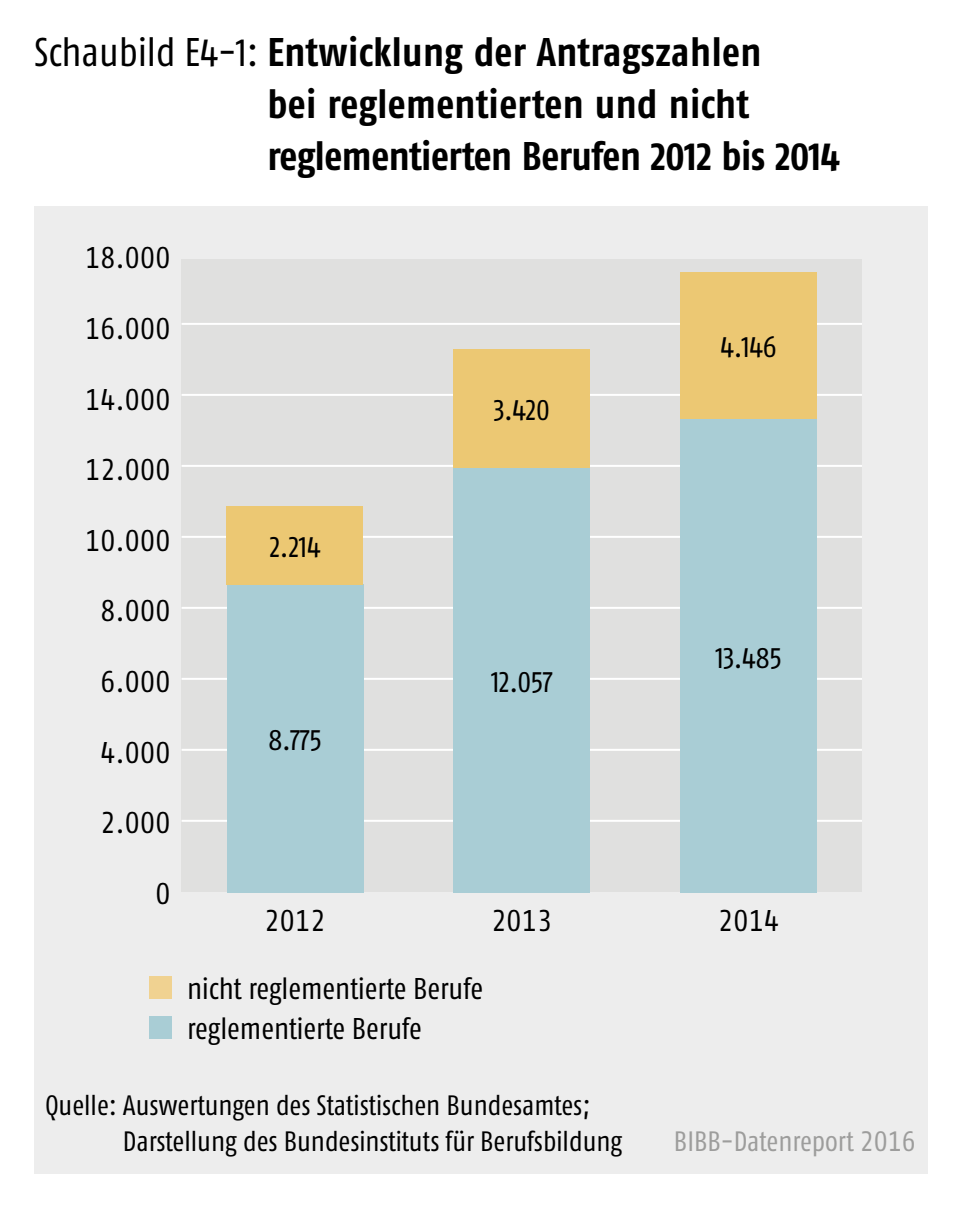
<style>
.page{position:relative;width:964px;height:1208px;background:#fff}
.page>*{position:absolute;margin:0;border:0;box-sizing:border-box;transform-origin:0 0}
.Grafiküberschrift{font:700 condensed 40px/52px "Fago Pro";letter-spacing:.005em;color:#000}
.Grafik{font:condensed 30px "Fago Pro";letter-spacing:-.005em;color:#000}
.Quelle_Grafik{font:condensed 28px/36px "Fago Pro";color:#000}
.Quelle_tabellen{font:condensed 28px "Fago Pro";color:#9d9d9c}
.s1{font-weight:400}
</style>
<div class="page">
<div style="left:34px;top:207px;width:893px;height:967px;background:#ededed"></div>
<div style="left:149px;top:976px;width:22px;height:23px;background:#f0d291"></div>
<div style="left:149px;top:1016px;width:22px;height:23px;background:#a9cdd5"></div>
<div style="left:182px;top:259px;width:680px;height:632px;background:#e0e0df"></div>
<hr style="left:182px;top:323px;width:680px;height:2px;background:#fff">
<hr style="left:182px;top:394px;width:680px;height:2px;background:#fff">
<hr style="left:182px;top:465px;width:680px;height:2px;background:#fff">
<hr style="left:182px;top:536px;width:680px;height:2px;background:#fff">
<hr style="left:182px;top:607px;width:680px;height:2px;background:#fff">
<hr style="left:182px;top:678px;width:680px;height:2px;background:#fff">
<hr style="left:182px;top:749px;width:680px;height:2px;background:#fff">
<hr style="left:182px;top:820px;width:680px;height:2px;background:#fff">
<div style="left:227px;top:584px;width:136px;height:308px;background:#a9cdd5"></div>
<div style="left:454px;top:467px;width:136px;height:425px;background:#a9cdd5"></div>
<div style="left:680px;top:418px;width:137px;height:474px;background:#a9cdd5"></div>
<div style="left:227px;top:505px;width:136px;height:79px;background:#ecc873"></div>
<div style="left:454px;top:349px;width:136px;height:118px;background:#ecc873"></div>
<div style="left:680px;top:272px;width:136px;height:146px;background:#ecc873"></div>
<p class="Grafiküberschrift" style="left:267px;top:26px;width:574px;text-indent:-233px"><span class="s1">Schaubild E4-1:</span> Entwicklung der Antragszahlen<br>bei reglementierten und nicht reglementierten Berufen 2012 bis 2014</p>
<p class="Grafik" style="left:85px;top:240px;width:87px">18.000</p>
<p class="Grafik" style="left:85px;top:310px;width:87px">16.000</p>
<p class="Grafik" style="left:85px;top:381px;width:87px">14.000</p>
<p class="Grafik" style="left:85px;top:451px;width:87px">12.000</p>
<p class="Grafik" style="left:85px;top:522px;width:87px">10.000</p>
<p class="Grafik" style="left:100px;top:593px;width:71px">8.000</p>
<p class="Grafik" style="left:100px;top:663px;width:71px">6.000</p>
<p class="Grafik" style="left:100px;top:734px;width:71px">4.000</p>
<p class="Grafik" style="left:100px;top:805px;width:71px">2.000</p>
<p class="Grafik" style="left:155px;top:875px;width:16px">0</p>
<p class="Grafik" style="left:269px;top:528px;width:53px">2.214</p>
<p class="Grafik" style="left:268px;top:722px;width:55px">8.775</p>
<p class="Grafik" style="left:494px;top:391px;width:57px">3.420</p>
<p class="Grafik" style="left:491px;top:663px;width:63px">12.057</p>
<p class="Grafik" style="left:264px;top:902px;width:62px">2012</p>
<p class="Grafik" style="left:491px;top:902px;width:62px">2013</p>
<p class="Grafik" style="left:187px;top:970px;width:297px">nicht reglementierte Berufe</p>
<p class="Grafik" style="left:187px;top:1010px;width:236px">reglementierte Berufe</p>
<p class="Quelle_Grafik" style="left:123px;top:1087px;width:501px;text-indent:-78px">Quelle: Auswertungen des Statistischen Bundesamtes;<br>Darstellung des Bundesinstituts für Berufsbildung</p>
<p class="Grafik" style="left:720px;top:329px;width:58px">4.146</p>
<p class="Grafik" style="left:715px;top:639px;width:68px">13.485</p>
<p class="Grafik" style="left:718px;top:902px;width:62px">2014</p>
<p class="Quelle_tabellen" style="left:674px;top:1124px;width:243px">BIBB-Datenreport 2016</p>
</div>
